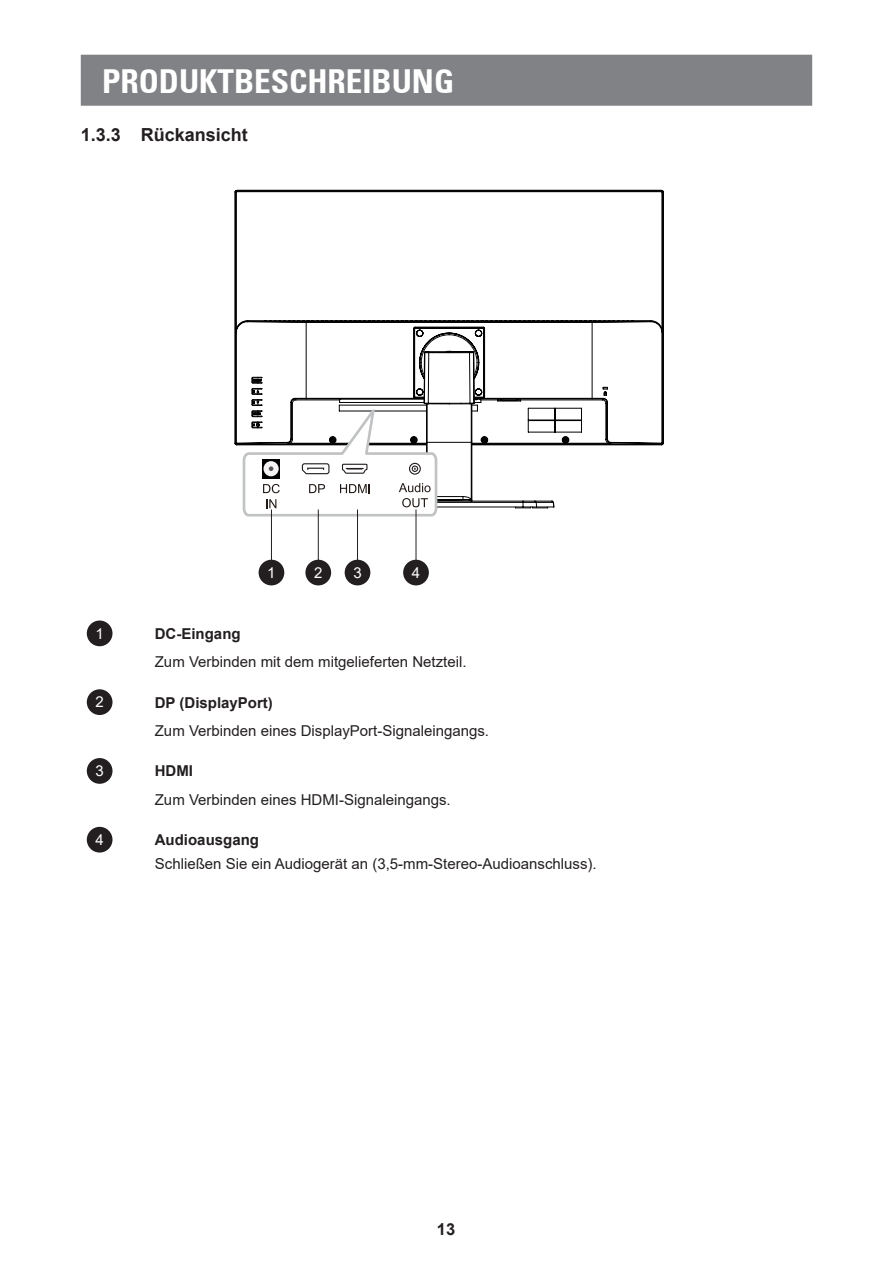
<style>
.page{position:relative;width:893px;height:1263px;background:#fff}
.page>*{position:absolute;margin:0;border:0;box-sizing:border-box;transform-origin:0 0}
.t1{font:700 condensed 33px "Univers 67";color:#fff}
.t2{font:700 18px "Arial";color:#231f20}
.t3{font:700 16.5px "Arial";color:#231f20}
.t4{font:15px "Arial";color:#231f20}
.t5{font:700 15px "Arial";color:#231f20}
.t6{font:15px "Arial";color:#fff}
</style>
<div class="page">
<div style="left:81px;top:55px;width:731px;height:51px;background:#808285;border:2px solid #808285"></div>
<div style="left:87px;top:620px;width:26px;height:26px;background:#231f20;border-radius:50%"></div>
<div style="left:87px;top:689px;width:26px;height:26px;background:#231f20;border-radius:50%"></div>
<div style="left:87px;top:758px;width:26px;height:26px;background:#231f20;border-radius:50%"></div>
<div style="left:87px;top:827px;width:26px;height:25px;background:#231f20;border-radius:50%"></div>
<svg style="left:235px;top:190px;width:429px;height:255px"></svg>
<svg style="left:236px;top:320px;width:415px;height:196px"></svg>
<div style="left:403px;top:560px;width:26px;height:25px;background:#231f20;border-radius:50%"></div>
<hr style="left:416px;top:509px;width:1px;height:55px;background:#231f20">
<div style="left:345px;top:560px;width:25px;height:25px;background:#231f20;border-radius:50%"></div>
<hr style="left:357px;top:509px;width:1px;height:55px;background:#231f20">
<div style="left:305px;top:560px;width:26px;height:25px;background:#231f20;border-radius:50%"></div>
<hr style="left:318px;top:509px;width:1px;height:53px;background:#231f20">
<div style="left:259px;top:560px;width:25px;height:25px;background:#231f20;border-radius:50%"></div>
<hr style="left:271px;top:509px;width:1px;height:55px;background:#231f20">
<h1 class="t1" style="left:102px;top:61px;width:354px">PRODUKTBESCHREIBUNG</h1>
<p class="t2" style="left:81px;top:122px;width:169px">1.3.3 Rückansicht</p>
<p class="t6" style="left:267px;top:562px;width:10px">1</p>
<p class="t6" style="left:314px;top:562px;width:10px">2</p>
<p class="t6" style="left:353px;top:562px;width:10px">3</p>
<p class="t6" style="left:412px;top:562px;width:10px">4</p>
<p class="t6" style="left:95px;top:623px;width:10px">1</p>
<p class="t5" style="left:155px;top:623px;width:87px">DC-Eingang</p>
<p class="t4" style="left:155px;top:651px;width:313px">Zum Verbinden mit dem mitgelieferten Netzteil.</p>
<p class="t6" style="left:95px;top:692px;width:10px">2</p>
<p class="t5" style="left:155px;top:692px;width:120px">DP (DisplayPort)</p>
<p class="t4" style="left:155px;top:720px;width:336px">Zum Verbinden eines DisplayPort-Signaleingangs.</p>
<p class="t6" style="left:95px;top:760px;width:10px">3</p>
<p class="t5" style="left:155px;top:761px;width:40px">HDMI</p>
<p class="t4" style="left:155px;top:789px;width:297px">Zum Verbinden eines HDMI-Signaleingangs.</p>
<p class="t6" style="left:95px;top:829px;width:10px">4</p>
<p class="t5" style="left:155px;top:829px;width:106px">Audioausgang</p>
<p class="t4" style="left:155px;top:854px;width:443px">Schließen Sie ein Audiogerät an (3,5-mm-Stereo-Audioanschluss).</p>
<p class="t3" style="left:437px;top:1217px;width:20px">13</p>
</div>
